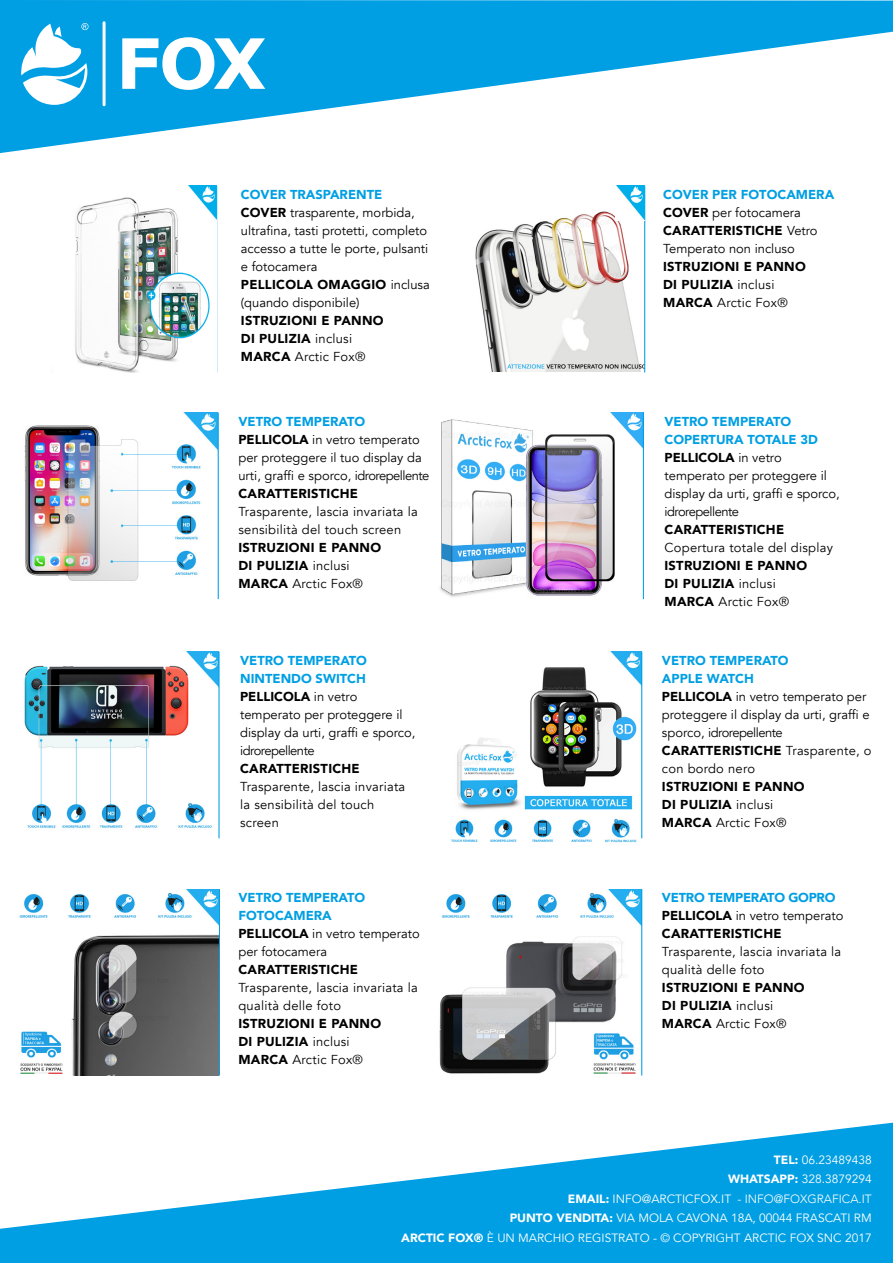
<style>
.page{position:relative;width:893px;height:1263px;background:#fff}
.page>*{position:absolute;margin:0;border:0;box-sizing:border-box;transform-origin:0 0}
.t1{font:12.9px/18px "Avenir";color:#000}
.t2{font:900 12.9px/18px "Avenir";letter-spacing:.02em;color:#000}
.t3{font:12.9px/18px "Avenir";letter-spacing:.02em;color:#000}
.t4{font:900 12.9px/18px "Avenir";letter-spacing:-.02em;color:#000}
.t5{font:12px/19.5px "Avenir";color:#fff;text-align:right}
.s1{font-weight:900;color:#009fe3}
.s2{font-weight:900}
.s3{font-weight:400}
.s4{color:#009fe3}
.s5{font-weight:300}
</style>
<div class="page">
<img style="left:475px;top:211px;width:169px;height:160px">
<img style="left:440px;top:413px;width:203px;height:186px">
<img style="left:24px;top:413px;width:194px;height:180px">
<img style="left:451px;top:652px;width:190px;height:191px">
<hr style="left:644px;top:186px;width:1px;height:186px;background:#009fe3">
<hr style="left:643px;top:413px;width:1px;height:186px;background:#009fe3">
<hr style="left:218px;top:413px;width:1px;height:186px;background:#009fe3">
<hr style="left:641px;top:652px;width:1px;height:186px;background:#009fe3">
<img style="left:75px;top:186px;width:142px;height:186px">
<img style="left:616px;top:186px;width:29px;height:34px">
<hr style="left:219px;top:889px;width:1px;height:186px;background:#009fe3">
<img style="left:24px;top:652px;width:194px;height:176px">
<img style="left:19px;top:889px;width:199px;height:186px">
<hr style="left:218px;top:652px;width:2px;height:186px;background:#009fe3">
<img style="left:439px;top:889px;width:202px;height:185px">
<hr style="left:641px;top:889px;width:1px;height:186px;background:#009fe3">
<svg style="left:0;top:1123px;width:893px;height:140px;fill:#009fe3"></svg>
<svg style="left:0;top:0;width:893px;height:153px;fill:#009fe3"></svg>
<svg style="left:20px;top:23px;width:68px;height:82px"></svg>
<hr style="left:103px;top:23px;width:3px;height:82px;background:#fff">
<svg style="left:122px;top:37px;width:143px;height:53px"></svg>
<p class="t1" style="left:241px;top:186px;width:190px"><span class="s1">COVER TRASPARENTE<br></span><span class="s2">COVER</span> trasparente, morbida, ultrafina, tasti protetti, completo accesso a tutte le porte, pulsanti e fotocamera<br><span class="s2">PELLICOLA OMAGGIO</span> inclusa (quando disponibile)</p>
<p class="t2" style="left:241px;top:311px;width:144px">ISTRUZIONI E PANNO<br>DI PULIZIA <span class="s3">inclusi<br></span>MARCA <span class="s3">Arctic Fox®</span></p>
<p class="t1" style="left:238px;top:412px;width:192px"><span class="s1">VETRO TEMPERATO<br></span><span class="s2">PELLICOLA</span> in vetro temperato per proteggere il tuo display da urti, graffi e sporco, idrorepellente</p>
<p class="t2" style="left:238px;top:484px;width:121px">CARATTERISTICHE</p>
<p class="t3" style="left:238px;top:502px;width:181px">Trasparente, lascia invariata la sensibilità del touch screen</p>
<p class="t2" style="left:238px;top:538px;width:144px">ISTRUZIONI E PANNO<br>DI PULIZIA <span class="s3">inclusi<br></span>MARCA <span class="s3">Arctic Fox®</span></p>
<p class="t1" style="left:240px;top:651px;width:177px"><span class="s1">VETRO TEMPERATO<br>NINTENDO SWITCH<br></span><span class="s2">PELLICOLA</span> in vetro temperato per proteggere il display da urti, graffi e sporco, idrorepellente</p>
<p class="t2" style="left:240px;top:759px;width:121px">CARATTERISTICHE</p>
<p class="t3" style="left:240px;top:777px;width:167px">Trasparente, lascia invariata la sensibilità del touch screen</p>
<p class="t1" style="left:238px;top:889px;width:183px"><span class="s1">VETRO TEMPERATO<br>FOTOCAMERA<br></span><span class="s2">PELLICOLA</span> in vetro temperato per fotocamera</p>
<p class="t2" style="left:238px;top:960px;width:121px">CARATTERISTICHE</p>
<p class="t3" style="left:238px;top:979px;width:181px">Trasparente, lascia invariata la qualità delle foto</p>
<p class="t2" style="left:238px;top:1014px;width:144px">ISTRUZIONI E PANNO<br>DI PULIZIA <span class="s3">inclusi<br></span>MARCA <span class="s3">Arctic Fox®</span></p>
<p class="t1" style="left:663px;top:186px;width:173px"><span class="s1">COVER PER FOTOCAMERA<br></span><span class="s2">COVER</span> per fotocamera<br><span class="s2">CARATTERISTICHE</span> Vetro<br>Temperato non incluso</p>
<p class="t2" style="left:663px;top:257px;width:144px">ISTRUZIONI E PANNO<br>DI PULIZIA <span class="s3">inclusi<br></span>MARCA <span class="s3">Arctic Fox®</span></p>
<p class="t1" style="left:664px;top:412px;width:177px"><span class="s1">VETRO TEMPERATO<br>COPERTURA TOTALE 3D<br></span><span class="s2">PELLICOLA</span> in vetro temperato per proteggere il display da urti, graffi e sporco, idrorepellente</p>
<p class="t2" style="left:664px;top:520px;width:121px">CARATTERISTICHE</p>
<p class="t3" style="left:664px;top:538px;width:170px">Copertura totale del display</p>
<p class="t2" style="left:664px;top:556px;width:144px">ISTRUZIONI E PANNO<br>DI PULIZIA <span class="s3">inclusi<br></span>MARCA <span class="s3">Arctic Fox®</span></p>
<p class="t1" style="left:662px;top:651px;width:211px"><span class="s1">VETRO TEMPERATO<br>APPLE WATCH<br></span><span class="s2">PELLICOLA</span> in vetro temperato per proteggere il display da urti, graffi e sporco, idrorepellente<br><span class="s2">CARATTERISTICHE</span> Trasparente, o con bordo nero</p>
<p class="t2" style="left:662px;top:777px;width:144px">ISTRUZIONI E PANNO<br>DI PULIZIA <span class="s3">inclusi<br></span>MARCA <span class="s3">Arctic Fox®</span></p>
<p class="t4" style="left:662px;top:888px;width:183px"><span class="s4">VETRO TEMPERATO GOPRO<br></span>PELLICOLA <span class="s3">in vetro temperato<br></span>CARATTERISTICHE</p>
<p class="t3" style="left:662px;top:943px;width:181px">Trasparente, lascia invariata la qualità delle foto</p>
<p class="t2" style="left:662px;top:978px;width:144px">ISTRUZIONI E PANNO<br>DI PULIZIA <span class="s3">inclusi<br></span>MARCA <span class="s3">Arctic Fox®</span></p>
<p class="t5" style="left:401px;top:1150px;width:472px"><span class="s2">TEL:</span> 06.23489438<br><span class="s2">WHATSAPP:</span> 328.3879294<br><span class="s2">EMAIL:</span> INFO@ARCTICFOX.IT <span class="s5">- INFO@FOXGRAFICA.IT<br></span><span class="s2">PUNTO VENDITA:</span> VIA MOLA CAVONA 18A, 00044 FRASCATI RM<br><span class="s2">ARCTIC FOX®</span> È UN MARCHIO REGISTRATO - © COPYRIGHT ARCTIC FOX SNC 2017</p>
</div>
